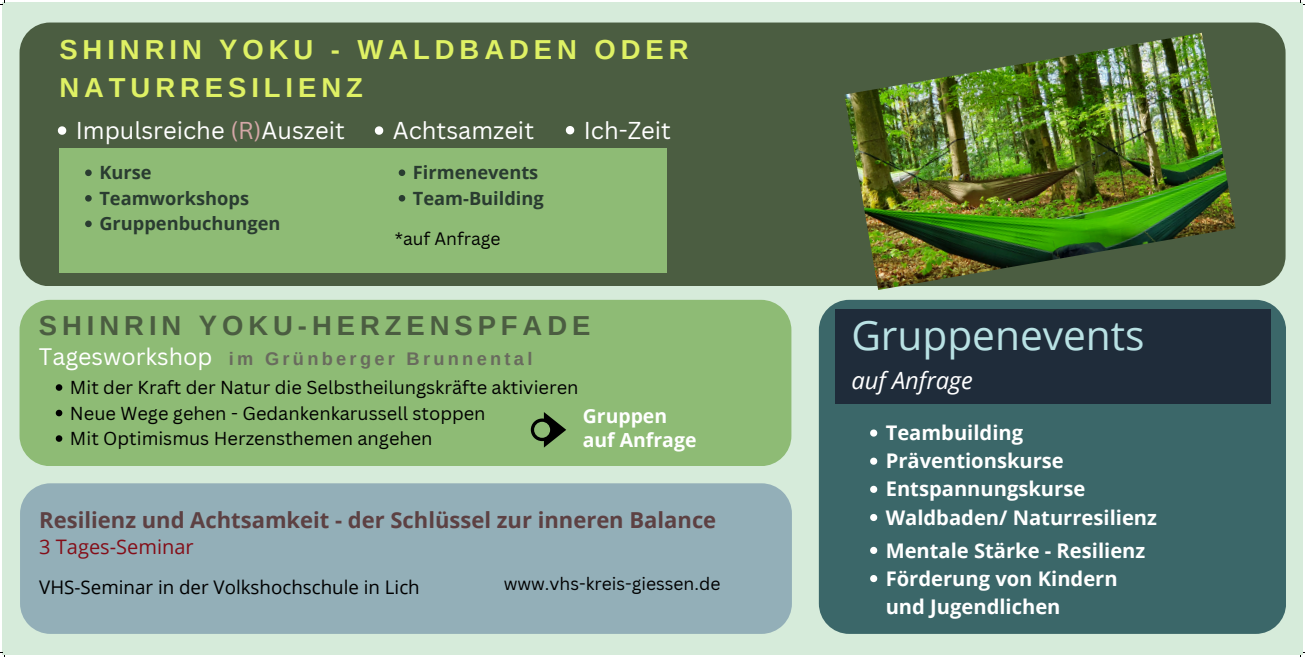
<style>
.page{position:relative;width:1305px;height:657px;background:#fff}
.page>*{position:absolute;margin:0;border:0;box-sizing:border-box;transform-origin:0 0}
.t1{font:40.65px "Open Sans";color:#b9e2e4}
.t2{font:700 27.45px/38.2px "Arimo";letter-spacing:.18em;color:#dff164}
.t3{font:700 27.45px "Arimo";letter-spacing:.18em;color:#4b5d41}
.t4{font:23.75px "Canva Sans";color:#fff}
.t5{font:italic 23.75px "Open Sans";color:#fff}
.t6{font:23.25px "Canva Sans";color:#fff}
.t7{font:700 22px "Open Sans";color:#5d4143}
.t8{font:700 20.18px/28.1px "Open Sans";color:#fff}
.t9{font:20px "Open Sans";color:#840e18}
.t10{font:700 19.43px "Open Sans";color:#fff}
.t11{font:18.75px "Open Sans";color:#000}
.t12{font:18.25px "Canva Sans";color:#000}
.t13{font:700 18.25px "Open Sans";color:#2a3c31}
.t14{font:700 18.25px "Arimo";letter-spacing:.18em;color:#696b5e}
.t15{font:17.5px "Canva Sans";color:#000}
.s1{color:#d4a7a7}
</style>
<div class="page">
<div style="left:2px;top:2px;width:1301px;height:653px;background:#d6ebda"></div>
<div style="left:20px;top:23px;width:1265px;height:263px;background:#4b5d41;border-radius:30px"></div>
<img style="left:844px;top:33px;width:391px;height:257px">
<svg style="left:58px;top:126px;width:8px;height:9px"></svg>
<svg style="left:375px;top:126px;width:8px;height:9px"></svg>
<svg style="left:566px;top:126px;width:8px;height:8px"></svg>
<div style="left:59px;top:148px;width:239px;height:125px;background:#8ebb75"></div>
<svg style="left:85px;top:169px;width:7px;height:7px"></svg>
<svg style="left:85px;top:195px;width:7px;height:6px"></svg>
<svg style="left:85px;top:220px;width:7px;height:7px"></svg>
<div style="left:298px;top:148px;width:368px;height:125px;background:#8ebb75"></div>
<svg style="left:399px;top:169px;width:6px;height:7px"></svg>
<svg style="left:399px;top:195px;width:6px;height:6px"></svg>
<div style="left:20px;top:300px;width:771px;height:166px;background:#8ebb75;border-radius:30px"></div>
<svg style="left:56px;top:384px;width:6px;height:7px"></svg>
<svg style="left:56px;top:409px;width:6px;height:7px"></svg>
<svg style="left:56px;top:435px;width:6px;height:7px"></svg>
<svg style="left:531px;top:412px;width:35px;height:35px"></svg>
<div style="left:819px;top:300px;width:466px;height:333px;background:#3b6769;border-radius:30px"></div>
<div style="left:834px;top:309px;width:436px;height:95px;background:#1f2c3a"></div>
<svg style="left:870px;top:429px;width:7px;height:7px"></svg>
<svg style="left:870px;top:457px;width:7px;height:7px"></svg>
<svg style="left:870px;top:485px;width:7px;height:8px"></svg>
<svg style="left:870px;top:514px;width:7px;height:7px"></svg>
<svg style="left:870px;top:546px;width:7px;height:8px"></svg>
<svg style="left:870px;top:575px;width:7px;height:7px"></svg>
<div style="left:20px;top:483px;width:772px;height:150px;background:#93afb8"></div>
<h2 class="t2" style="left:59px;top:30px;width:630px">SHINRIN YOKU - WALDBADEN ODER<br>NATURRESILIENZ</h2>
<p class="t4" style="left:76px;top:113px;width:270px">Impulsreiche <span class="s1">(R)</span>Auszeit</p>
<p class="t4" style="left:393px;top:113px;width:143px">Achtsamzeit</p>
<p class="t4" style="left:584px;top:113px;width:89px">Ich-Zeit</p>
<p class="t13" style="left:99px;top:160px;width:54px">Kurse</p>
<p class="t13" style="left:99px;top:185px;width:151px">Teamworkshops</p>
<p class="t13" style="left:99px;top:211px;width:183px">Gruppenbuchungen</p>
<p class="t15" style="left:395px;top:226px;width:107px">*auf Anfrage</p>
<p class="t13" style="left:413px;top:160px;width:127px">Firmenevents</p>
<p class="t13" style="left:413px;top:185px;width:132px">Team-Building</p>
<p class="t3" style="left:39px;top:310px;width:553px">SHINRIN YOKU-HERZENSPFADE</p>
<h4 class="t6" style="left:39px;top:340px;width:175px">Tagesworkshop</h4>
<h5 class="t14" style="left:229px;top:349px;width:305px">im Grünberger Brunnental</h5>
<p class="t12" style="left:70px;top:374px;width:510px">Mit der Kraft der Natur die Selbstheilungskräfte aktivieren</p>
<p class="t12" style="left:70px;top:400px;width:417px">Neue Wege gehen - Gedankenkarussell stoppen</p>
<p class="t12" style="left:70px;top:425px;width:364px">Mit Optimismus Herzensthemen angehen</p>
<p class="t10" style="left:583px;top:402px;width:86px">Gruppen</p>
<h5 class="t10" style="left:583px;top:426px;width:115px">auf Anfrage</h5>
<p class="t7" style="left:39px;top:504px;width:678px">Resilienz und Achtsamkeit - der Schlüssel zur inneren Balance</p>
<h2 class="t9" style="left:39px;top:532px;width:156px">3 Tages-Seminar</h2>
<h6 class="t15" style="left:504px;top:570px;width:218px">www.vhs-kreis-giessen.de</h6>
<p class="t11" style="left:39px;top:574px;width:382px">VHS-Seminar in der Volkshochschule in Lich</p>
<p class="t1" style="left:851px;top:307px;width:295px">Gruppenevents</p>
<p class="t5" style="left:851px;top:363px;width:123px">auf Anfrage</p>
<h1 class="t8" style="left:885px;top:418px;width:139px">Teambuilding</h1>
<h4 class="t8" style="left:885px;top:446px;width:180px">Präventionskurse</h4>
<p class="t8" style="left:885px;top:474px;width:201px">Entspannungskurse</p>
<p class="t8" style="left:885px;top:502px;width:273px">Waldbaden/ Naturresilienz</p>
<p class="t8" style="left:885px;top:535px;width:261px">Mentale Stärke - Resilienz</p>
<p class="t8" style="left:885px;top:563px;width:233px">Förderung von Kindern und Jugendlichen</p>
</div>
